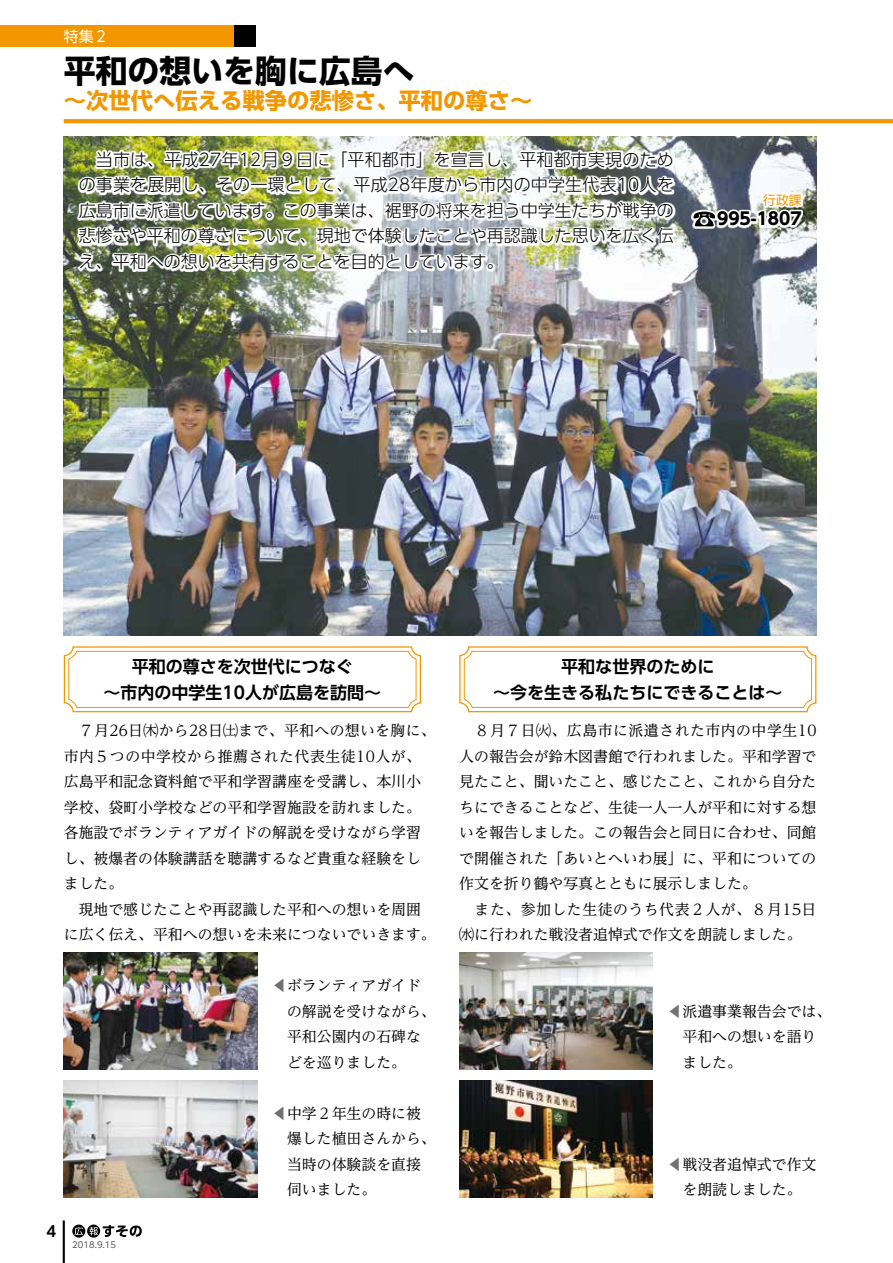
<style>
.page{position:relative;width:893px;height:1263px;background:#fff}
.page>*{position:absolute;margin:0;border:0;box-sizing:border-box;transform-origin:0 0}
.t1{font:700 31.95px "UD Shin Go Pro";color:#000}
.t2{font:700 22.35px "UD Shin Go Pro";color:#f39700}
.t3{font:300 16.95px/25.5px "UD Shin Go Pro";color:#000;text-align:justify}
.t4{font:700 16.95px/25.5px "UD Shin Go Pro De";color:#000;text-align:center}
.t5{font:700 16.95px "UD Shin Go Pro";color:#000}
.t6{font:14.85px/25.5px "UD Reimin Pro";color:#000}
.t7{font:14.85px "UD Shin Go Pro";color:#fff}
.t8{font:700 14.85px "UD Shin Go Pro De";color:#000}
.t9{font:12.75px "UD Shin Go Pro";color:#f39700}
.t10{font:8.55px "UD Shin Go Pro";color:#595757}
.s1{color:#727171}
</style>
<div class="page">
<img style="left:64px;top:136px;width:752px;height:500px">
<div style="left:234px;top:26px;width:21px;height:21px;background:#000"></div>
<div style="left:0;top:26px;width:234px;height:21px;background:#f39700"></div>
<img style="left:77px;top:149px;width:598px;height:122px">
<svg style="left:691px;top:192px;width:112px;height:36px"></svg>
<svg style="left:693px;top:212px;width:22px;height:14px"></svg>
<div style="left:64px;top:646px;width:357px;height:66px;border:1px solid #f39700;border-radius:9px"></div>
<div style="left:68px;top:651px;width:348px;height:57px;border:1px solid #f39700;border-radius:8px"></div>
<div style="left:459px;top:646px;width:357px;height:66px;border:1px solid #f39700;border-radius:9px"></div>
<div style="left:464px;top:651px;width:348px;height:57px;border:1px solid #f39700;border-radius:8px"></div>
<img style="left:459px;top:1080px;width:194px;height:117px">
<img style="left:64px;top:1080px;width:193px;height:117px">
<img style="left:64px;top:952px;width:193px;height:117px">
<img style="left:459px;top:952px;width:194px;height:117px">
<svg style="left:64px;top:119px;width:829px;height:4px;background:#f39804"></svg>
<svg style="left:87px;top:1224px;width:13px;height:13px"></svg>
<svg style="left:89px;top:1225px;width:53px;height:12px"></svg>
<svg style="left:72px;top:1224px;width:13px;height:13px"></svg>
<svg style="left:74px;top:1227px;width:9px;height:8px"></svg>
<hr style="left:63px;top:1220px;width:2px;height:43px;background:#000">
<p class="t7" style="left:64px;top:24px;width:46px">特集２</p>
<h1 class="t1" style="left:64px;top:45px;width:352px">平和の想いを胸に広島へ</h1>
<h2 class="t2" style="left:64px;top:83px;width:470px">～次世代へ伝える戦争の悲惨さ、平和の尊さ～</h2>
<p class="t3" style="left:79px;top:146px;width:597px">　当市は、平成27年12月９日に「平和都市」を宣言し、平和都市実現のための事業を展開し、その一環として、平成28年度から市内の中学生代表10人を広島市に派遣しています。この事業は、裾野の将来を担う中学生たちが戦争の悲惨さや平和の尊さについて、現地で体験したことや再認識した思いを広く伝え、平和への想いを共有することを目的としています。</p>
<p class="t9" style="left:763px;top:190px;width:40px">行政課</p>
<p class="t5" style="left:717px;top:205px;width:86px">995-1807</p>
<p class="t4" style="left:104px;top:653px;width:279px">平和の尊さを次世代につなぐ<br>～市内の中学生10人が広島を訪問～</p>
<p class="t6" style="left:64px;top:717px;width:374px">　７月26日㈭から28日㈯まで、平和への想いを胸に、市内５つの中学校から推薦された代表生徒10人が、広島平和記念資料館で平和学習講座を受講し、本川小学校、袋町小学校などの平和学習施設を訪れました。各施設でボランティアガイドの解説を受けながら学習し、被爆者の体験講話を聴講するなど貴重な経験をしました。<br>　現地で感じたことや再認識した平和への想いを周囲に広く伝え、平和への想いを未来につないでいきます。</p>
<p class="t6" style="left:287px;top:972px;width:150px;text-indent:-15px"><span class="s1">◀︎</span>ボランティアガイドの解説を受けながら、平和公園内の石碑などを巡りました。</p>
<p class="t8" style="left:47px;top:1219px;width:11px">4</p>
<p class="t10" style="left:72px;top:1238px;width:45px">2018.9.15</p>
<p class="t6" style="left:287px;top:1100px;width:150px;text-indent:-15px"><span class="s1">◀︎</span>中学２年生の時に被爆した植田さんから、当時の体験談を直接伺いました。</p>
<p class="t4" style="left:493px;top:653px;width:291px">平和な世界のために<br>～今を生きる私たちにできることは～</p>
<p class="t6" style="left:459px;top:717px;width:359px">　８月７日㈫、広島市に派遣された市内の中学生10人の報告会が鈴木図書館で行われました。平和学習で見たこと、聞いたこと、感じたこと、これから自分たちにできることなど、生徒一人一人が平和に対する想いを報告しました。この報告会と同日に合わせ、同館で開催された「あいとへいわ展」に、平和についての作文を折り鶴や写真とともに展示しました。<br>　また、参加した生徒のうち代表２人が、８月15日㈬に行われた戦没者追悼式で作文を朗読しました。</p>
<p class="t6" style="left:682px;top:998px;width:150px;text-indent:-15px"><span class="s1">◀</span> 派遣事業報告会では、平和への想いを語りました。</p>
<p class="t6" style="left:668px;top:1151px;width:150px;text-align:center"><span class="s1">◀︎</span>戦没者追悼式で作文を朗読しました。</p>
</div>
